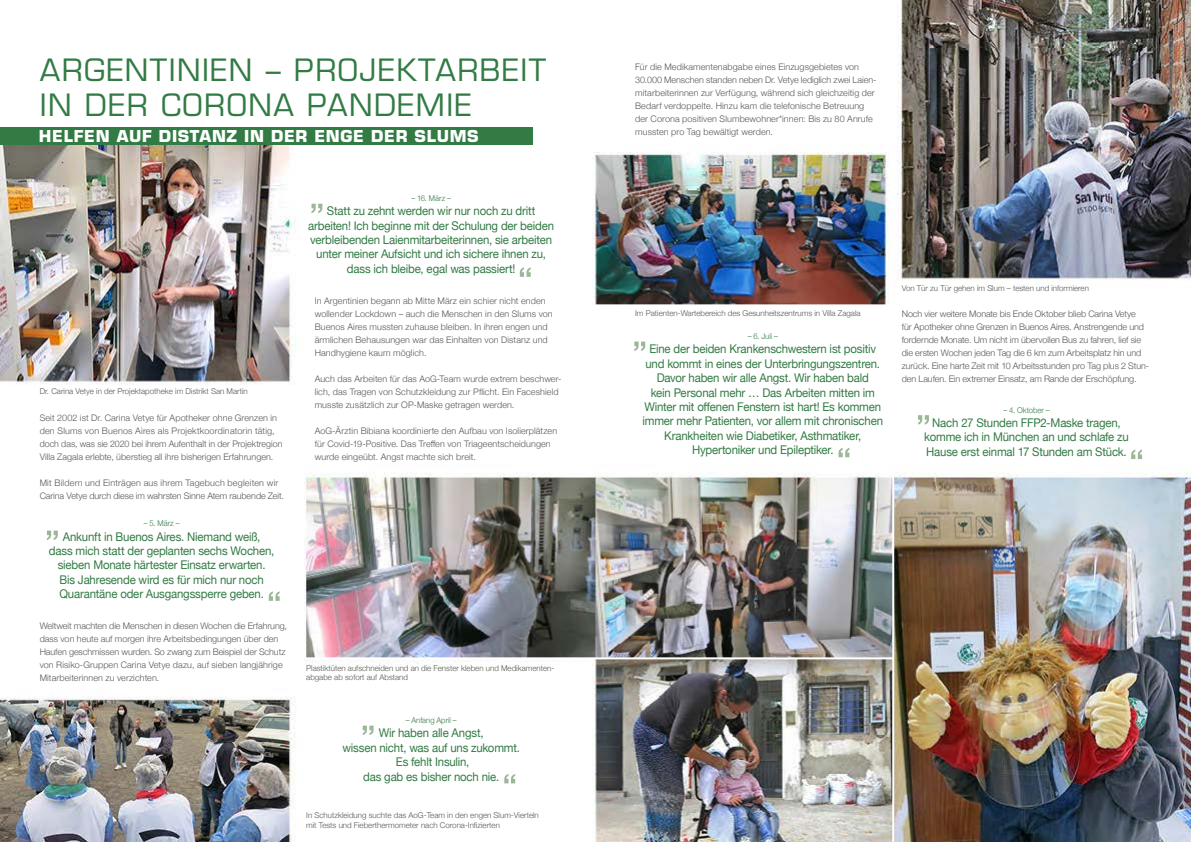
<style>
.page{position:relative;width:1191px;height:842px;background:#fff}
.page>*{position:absolute;margin:0;border:0;box-sizing:border-box;transform-origin:0 0}
.t1{font:30px/35px "Eurostile";letter-spacing:.05em;color:#327b44}
.t2{font:700 16px "Eurostile";letter-spacing:.04em;color:#fff}
.t3{font:12px/14.4px "Helvetica Neue";letter-spacing:-.015em;color:#327b44;text-align:center;scale:.95 1}
.t4{font:300 9px/13px "Helvetica Neue";letter-spacing:.005em;color:#575756}
.t5{font:300 8px/9.6px "Helvetica Neue";color:#575756}
.t6{font:300 8px "Helvetica Neue";color:#327b44;scale:.95 1}
</style>
<div class="page">
<img style="left:0;top:0;width:1191px;height:842px">
<svg style="left:47px;top:531px;width:11px;height:9px"></svg>
<svg style="left:269px;top:591px;width:11px;height:10px"></svg>
<svg style="left:634px;top:342px;width:11px;height:9px"></svg>
<svg style="left:838px;top:448px;width:11px;height:9px"></svg>
<svg style="left:918px;top:415px;width:11px;height:10px"></svg>
<svg style="left:1131px;top:450px;width:11px;height:9px"></svg>
<svg style="left:311px;top:204px;width:11px;height:9px"></svg>
<svg style="left:520px;top:267px;width:11px;height:10px"></svg>
<svg style="left:363px;top:726px;width:10px;height:9px"></svg>
<svg style="left:504px;top:774px;width:11px;height:9px"></svg>
<hr style="left:892px;top:475px;width:2px;height:367px;background:#fff">
<hr style="left:304px;top:657px;width:589px;height:2px;background:#fff">
<div style="left:0;top:127px;width:532px;height:17px;background:#327b44"></div>
<h1 class="t1" style="left:40px;top:52px;width:508px">ARGENTINIEN – PROJEKTARBEIT<br>IN DER CORONA PANDEMIE</h1>
<h2 class="t2" style="left:39px;top:126px;width:441px">HELFEN AUF DISTANZ IN DER ENGE DER SLUMS</h2>
<p class="t5" style="left:40px;top:386px;width:209px">Dr. Carina Vetye in der Projektapotheke im Distrikt San Martin</p>
<p class="t4" style="left:40px;top:410px;width:244px">Seit 2002 ist Dr. Carina Vetye für Apotheker ohne Grenzen in den Slums von Buenos Aires als Projektkoordinatorin tätig, doch das, was sie 2020 bei ihrem Aufenthalt in der Projektregion Villa Zagala erlebte, überstieg all ihre bisherigen Erfahrungen.</p>
<p class="t4" style="left:40px;top:475px;width:246px">Mit Bildern und Einträgen aus ihrem Tagebuch begleiten wir<br>Carina Vetye durch diese im wahrsten Sinne Atem raubende Zeit.</p>
<p class="t6" style="left:144px;top:517px;width:39px">– 5. März –</p>
<h3 class="t3" style="left:49px;top:530px;width:239px">Ankunft in Buenos Aires. Niemand weiß,<br>dass mich statt der geplanten sechs Wochen, sieben Monate härtester Einsatz erwarten.<br>Bis Jahresende wird es für mich nur noch Quarantäne oder Ausgangssperre geben.</h3>
<p class="t4" style="left:40px;top:618px;width:249px">Weltweit machten die Menschen in diesen Wochen die Erfahrung, dass von heute auf morgen ihre Arbeitsbedingungen über den Haufen geschmissen wurden. So zwang zum Beispiel der Schutz von Risiko-Gruppen Carina Vetye dazu, auf sieben langjährige Mitarbeiterinnen zu verzichten.</p>
<p class="t6" style="left:411px;top:191px;width:43px">– 16. März –</p>
<h3 class="t3" style="left:308px;top:204px;width:260px">Statt zu zehnt werden wir nur noch zu dritt arbeiten! Ich beginne mit der Schulung der beiden verbleibenden Laienmitarbeiterinnen, sie arbeiten unter meiner Aufsicht und ich sichere ihnen zu, dass ich bleibe, egal was passiert!</h3>
<p class="t4" style="left:315px;top:293px;width:240px">In Argentinien begann ab Mitte März ein schier nicht enden wollender Lockdown – auch die Menschen in den Slums von Buenos Aires mussten zuhause bleiben. In ihren engen und ärmlichen Behausungen war das Einhalten von Distanz und Handhygiene kaum möglich.</p>
<p class="t4" style="left:315px;top:371px;width:248px">Auch das Arbeiten für das AoG-Team wurde extrem beschwer&shy;lich, das Tragen von Schutzkleidung zur Pflicht. Ein Faceshield musste zusätzlich zur OP-Maske getragen werden.</p>
<p class="t4" style="left:315px;top:423px;width:244px">AoG-Ärztin Bibiana koordinierte den Aufbau von Isolierplätzen für Covid-19-Positive. Das Treffen von Triageentscheidungen wurde eingeübt. Angst machte sich breit.</p>
<p class="t5" style="left:306px;top:662px;width:250px">Plastiktüten aufschneiden und an die Fenster kleben und Medikamenten&shy;abgabe ab sofort auf Abstand</p>
<p class="t6" style="left:406px;top:714px;width:55px">– Anfang April –</p>
<h3 class="t3" style="left:342px;top:727px;width:188px">Wir haben alle Angst,<br>wissen nicht, was auf uns zukommt.<br>Es fehlt Insulin,<br>das gab es bisher noch nie.</h3>
<p class="t5" style="left:306px;top:810px;width:234px">In Schutzkleidung suchte das AoG-Team in den engen Slum-Vierteln mit Tests und Fieberthermometer nach Corona-Infizierten</p>
<p class="t4" style="left:635px;top:59px;width:243px">Für die Medikamentenabgabe eines Einzugsgebietes von 30.000 Menschen standen neben Dr. Vetye lediglich zwei Laien&shy;mitarbeiterinnen zur Verfügung, während sich gleichzeitig der Bedarf verdoppelte. Hinzu kam die telefonische Betreuung der Corona positiven Slumbewohner*innen: Bis zu 80 Anrufe mussten pro Tag bewältigt werden.</p>
<p class="t5" style="left:635px;top:308px;width:227px">Im Patienten-Wartebereich des Gesunheitszentrums in Villa Zagala</p>
<p class="t6" style="left:747px;top:330px;width:33px">– 6. Juli –</p>
<p class="t3" style="left:642px;top:342px;width:255px">Eine der beiden Krankenschwestern ist positiv und kommt in eines der Unterbringungszentren.<br>Davor haben wir alle Angst. Wir haben bald<br>kein Personal mehr … Das Arbeiten mitten im Winter mit offenen Fenstern ist hart! Es kommen immer mehr Patienten, vor allem mit chronischen Krankheiten wie Diabetiker, Asthmatiker, Hypertoniker und Epileptiker.</p>
<p class="t5" style="left:901px;top:283px;width:189px">Von Tür zu Tür gehen im Slum – testen und informieren</p>
<p class="t4" style="left:901px;top:306px;width:249px">Noch vier weitere Monate bis Ende Oktober blieb Carina Vetye<br>für Apotheker ohne Grenzen in Buenos Aires. Anstrengende und fordernde Monate. Um nicht im übervollen Bus zu fahren, lief sie die ersten Wochen jeden Tag die 6 km zum Arbeitsplatz hin und zurück. Eine harte Zeit mit 10 Arbeitsstunden pro Tag plus 2 Stun&shy;den Laufen. Ein extremer Einsatz, am Rande der Erschöpfung.</p>
<p class="t6" style="left:1003px;top:403px;width:50px">– 4. Oktober –</p>
<h3 class="t3" style="left:924px;top:416px;width:217px">Nach 27 Stunden FFP2-Maske tragen, komme ich in München an und schlafe zu<br>Hause erst einmal 17 Stunden am Stück.</h3>
</div>
